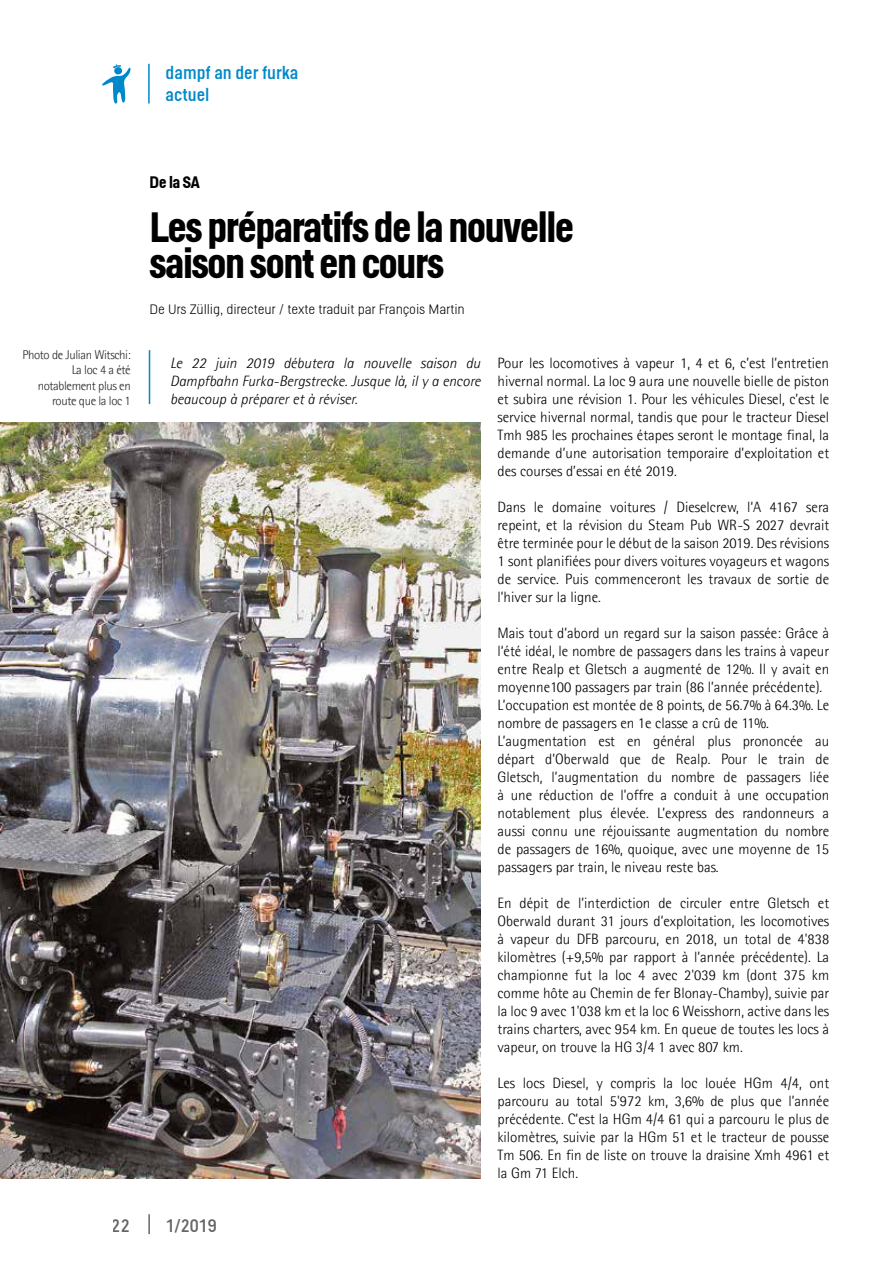
<style>
.page{position:relative;width:893px;height:1263px;background:#fff}
.page>*{position:absolute;margin:0;border:0;box-sizing:border-box;transform-origin:0 0}
.t1{font:700 42px/36px "Helsinki";letter-spacing:-.03em;color:#000}
.t2{font:18px/21.6px "Helsinki";color:#0089ca}
.t3{font:18px "Helsinki";color:#000}
.t4{font:700 16.5px "Helsinki";color:#000}
.t5{font:300 15px/18px "Agfa Rotis Semisans";color:#000;text-align:justify}
.t6{font:italic 300 15px/18px "Agfa Rotis Semisans";color:#000;text-align:justify}
.t7{font:300 13.5px "Helsinki";letter-spacing:-.01em;color:#000}
.t8{font:300 12.75px/15.5px "Agfa Rotis Semisans";letter-spacing:-.03em;color:#292624;text-align:right}
</style>
<div class="page">
<hr style="left:148px;top:1214px;width:2px;height:20px;background:#000">
<hr style="left:148px;top:64px;width:2px;height:40px;background:#0089ca">
<svg style="left:102px;top:64px;width:29px;height:40px"></svg>
<hr style="left:149px;top:350px;width:1px;height:54px;background:#0089ca">
<img style="left:0;top:422px;width:480px;height:756px">
<p class="t2" style="left:166px;top:61px;width:134px">dampf an der furka actuel</p>
<p class="t8" style="left:22px;top:347px;width:110px">Photo de Julian Witschi:<br>La loc 4 a été notablement plus en route que la loc 1</p>
<p class="t4" style="left:150px;top:172px;width:52px">De la SA</p>
<h1 class="t1" style="left:150px;top:208px;width:426px">Les préparatifs de la nouvelle saison sont en cours</h1>
<p class="t7" style="left:150px;top:301px;width:317px">De Urs Züllig, directeur / texte traduit par François Martin</p>
<p class="t6" style="left:170px;top:354px;width:312px">Le 22 juin 2019 débutera la nouvelle saison du Dampfbahn Furka-Bergstrecke. Jusque là, il y a encore beaucoup à préparer et à réviser.</p>
<p class="t5" style="left:497px;top:354px;width:333px">Pour les locomotives à vapeur 1, 4 et 6, c’est l’entretien hivernal normal. La loc 9 aura une nouvelle bielle de piston et subira une révision 1. Pour les véhicules Diesel, c’est le service hivernal normal, tandis que pour le tracteur Diesel Tmh 985 les prochaines étapes seront le montage final, la demande d’une autorisation temporaire d’exploitation et des courses d’essai en été 2019.</p>
<p class="t5" style="left:497px;top:498px;width:333px">Dans le domaine voitures / Dieselcrew, l‘A 4167 sera repeint, et la révision du Steam Pub WR-S 2027 devrait être terminée pour le début de la saison 2019. Des révisions 1 sont planifiées pour divers voitures voyageurs et wagons de service. Puis commenceront les travaux de sortie de l’hiver sur la ligne.</p>
<p class="t5" style="left:497px;top:624px;width:333px;text-align:left">Mais tout d’abord un regard sur la saison passée: Grâce à l‘été idéal, le nombre de passagers dans les trains à vapeur entre Realp et Gletsch a augmenté de 12%. Il y avait en moyenne100 passagers par train (86 l’année précédente).<br>L’occupation est montée de 8 points, de 56.7% à 64.3%. Le nombre de passagers en 1e classe a crû de 11%.<br>L’augmentation est en général plus prononcée au départ d’Oberwald que de Realp. Pour le train de Gletsch, l’augmentation du nombre de passagers liée à une réduction de l’offre a conduit à une occupation notablement plus élevée. L’express des randonneurs a aussi connu une réjouissante augmentation du nombre de passagers de 16%, quoique, avec une moyenne de 15 passagers par train, le niveau reste bas.</p>
<p class="t5" style="left:497px;top:894px;width:333px">En dépit de l’interdiction de circuler entre Gletsch et Oberwald durant 31 jours d’exploitation, les locomotives à vapeur du DFB parcouru, en 2018, un total de 4'838 kilomètres (+9,5% par rapport à l’année précédente). La championne fut la loc 4 avec 2'039 km (dont 375 km comme hôte au Chemin de fer Blonay-Chamby), suivie par la loc 9 avec 1'038 km et la loc 6 Weisshorn, active dans les trains charters, avec 954 km. En queue de toutes les locs à vapeur, on trouve la HG 3/4 1 avec 807 km.</p>
<p class="t5" style="left:497px;top:1074px;width:333px">Les locs Diesel, y compris la loc louée HGm 4/4, ont parcouru au total 5'972 km, 3,6% de plus que l’année précédente. C’est la HGm 4/4 61 qui a parcouru le plus de kilomètres, suivie par la HGm 51 et le tracteur de pousse Tm 506. En fin de liste on trouve la draisine Xmh 4961 et la Gm 71 Elch.</p>
<p class="t3" style="left:112px;top:1215px;width:19px">22</p>
<p class="t3" style="left:165px;top:1215px;width:53px">1/2019</p>
</div>
